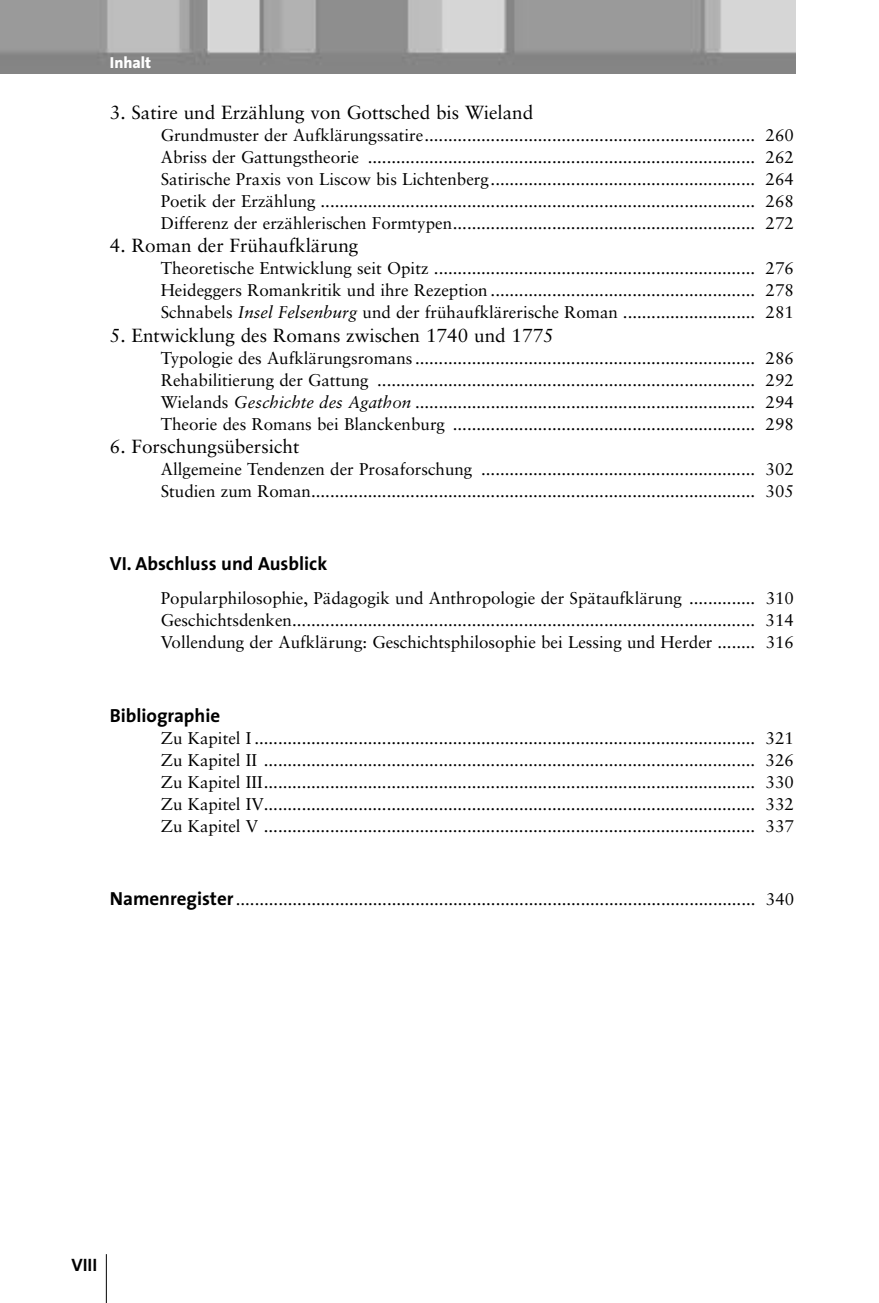
<style>
.page{position:relative;width:879px;height:1303px;background:#fff}
.page>*{position:absolute;margin:0;border:0;box-sizing:border-box;transform-origin:0 0}
.t1{font:19px "Sabon";color:#000}
.t2{font:700 19px "The Sans";color:#000}
.t3{font:700 18px "The Sans";color:#000}
.t4{font:17px/22px "Sabon";color:#000;text-align:justify}
.t5{font:800 16px "The Sans";color:#fff}
.s1{font-style:italic}
.s2{font-family:"The Sans";font-weight:700;font-size:19px}
</style>
<div class="page">
<img style="left:0;top:0;width:795px;height:74px">
<hr style="left:106px;top:1254px;width:1px;height:48px;background:#000">
<p class="t5" style="left:110px;top:56px;width:43px">Inhalt</p>
<p class="t1" style="left:110px;top:104px;width:425px">3. Satire und Erzählung von Gottsched bis Wieland</p>
<p class="t4" style="left:161px;top:125px;width:634px">Grundmuster der Aufklärungssatire...................................................................... 260<br>Abriss der Gattungstheorie .................................................................................. 262<br>Satirische Praxis von Liscow bis Lichtenberg........................................................ 264<br>Poetik der Erzählung ............................................................................................ 268<br>Differenz der erzählerischen Formtypen................................................................ 272</p>
<p class="t1" style="left:110px;top:238px;width:250px">4. Roman der Frühaufklärung</p>
<p class="t4" style="left:161px;top:259px;width:634px">Theoretische Entwicklung seit Opitz .................................................................... 276<br>Heideggers Romankritik und ihre Rezeption ........................................................ 278<br>Schnabels <span class="s1">Insel Felsenburg</span> und der frühaufklärerische Roman ............................ 281</p>
<p class="t1" style="left:110px;top:327px;width:445px">5. Entwicklung des Romans zwischen 1740 und 1775</p>
<p class="t4" style="left:161px;top:348px;width:634px">Typologie des Aufklärungsromans ........................................................................ 286<br>Rehabilitierung der Gattung ................................................................................ 292<br>Wielands <span class="s1">Geschichte des Agathon</span> ........................................................................ 294<br>Theorie des Romans bei Blanckenburg ................................................................ 298</p>
<p class="t1" style="left:110px;top:438px;width:191px">6. Forschungsübersicht</p>
<p class="t4" style="left:161px;top:459px;width:634px">Allgemeine Tendenzen der Prosaforschung .......................................................... 302<br>Studien zum Roman.............................................................................................. 305</p>
<p class="t2" style="left:110px;top:556px;width:219px">VI. Abschluss und Ausblick</p>
<p class="t4" style="left:161px;top:588px;width:634px">Popularphilosophie, Pädagogik und Anthropologie der Spätaufklärung .............. 310<br>Geschichtsdenken.................................................................................................. 314<br>Vollendung der Aufklärung: Geschichtsphilosophie bei Lessing und Herder ........ 316</p>
<p class="t2" style="left:110px;top:708px;width:112px">Bibliographie</p>
<p class="t4" style="left:161px;top:728px;width:634px">Zu Kapitel I .......................................................................................................... 321<br>Zu Kapitel II ........................................................................................................ 326<br>Zu Kapitel III........................................................................................................ 330<br>Zu Kapitel IV........................................................................................................ 332<br>Zu Kapitel V ........................................................................................................ 337</p>
<p class="t4" style="left:110px;top:889px;width:686px"><span class="s2">Namenregister</span>.............................................................................................................. 340</p>
<p class="t3" style="left:71px;top:1257px;width:27px">VIII</p>
</div>
